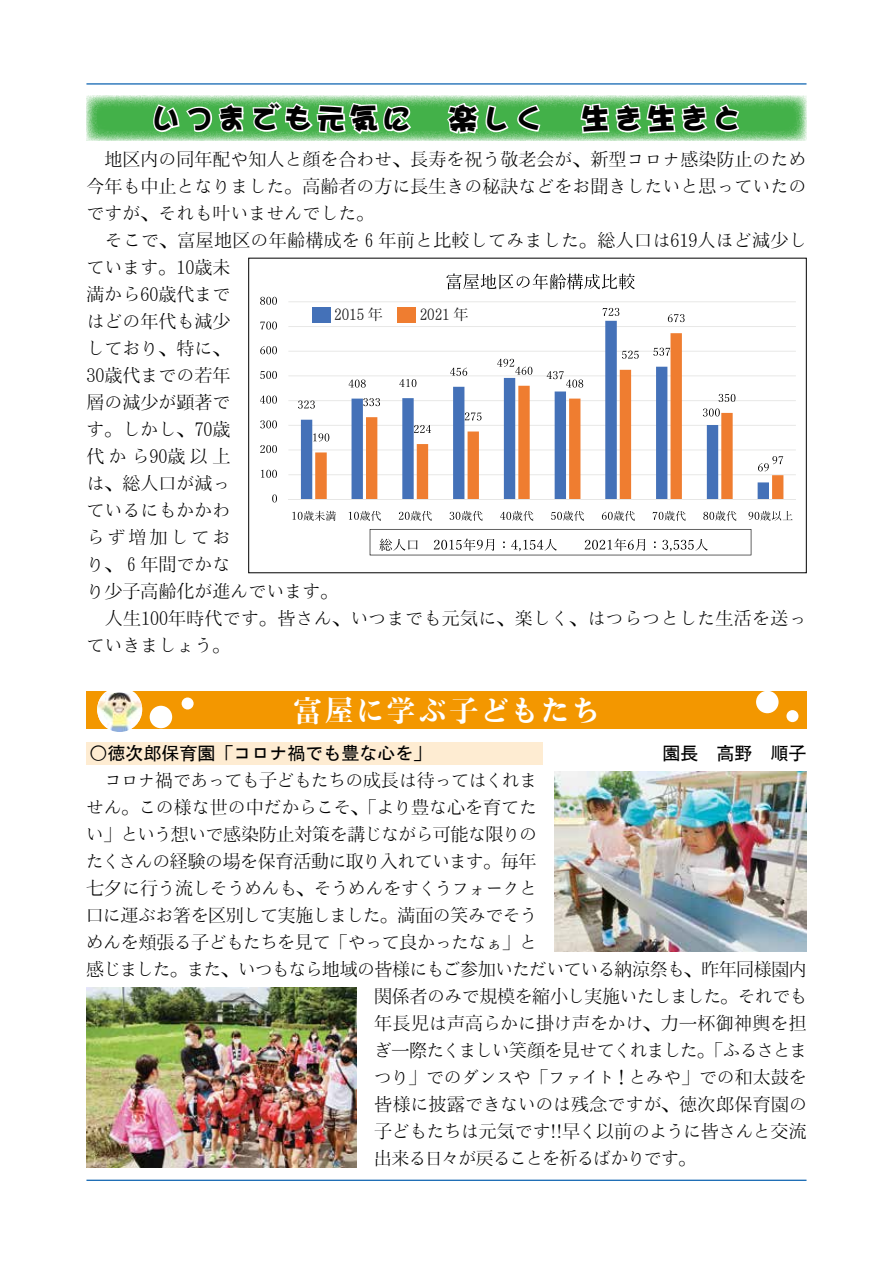
<style>
.page{position:relative;width:893px;height:1263px;background:#fff}
.page>*{position:absolute;margin:0;border:0;box-sizing:border-box;transform-origin:0 0}
.t1{font:30px "DF Brush SQ W12 WINP RKSJ H";letter-spacing:.1em;color:#000}
.t2{font:30px "Motoya Mincho W5 90 msp RKSJ H";letter-spacing:.025em;color:#fff}
.t3{font:18px/27px "Motoya Mincho W2 90 msp RKSJ H";letter-spacing:-.005em;color:#000}
.t4{font:18px "Motoya Mincho W2 90 msp RKSJ H";letter-spacing:-.035em;color:#000}
.t5{font:18px "Motoya Mincho W2 90 msp RKSJ H";letter-spacing:-.03em;color:#000}
.t6{font:18px "Motoya Mincho W2 90 msp RKSJ H";letter-spacing:-.04em;color:#000}
.t7{font:18px "Motoya Mincho W2 90 msp RKSJ H";letter-spacing:-.045em;color:#000}
.t8{font:18px "Motoya Gothic W3 90 msp RKSJ H";color:#000}
.t9{font:18px "Motoya Mincho W2 90 msp RKSJ H";letter-spacing:-.06em;color:#000}
.t10{font:18px "Motoya Mincho W2 90 msp RKSJ H";letter-spacing:-.07em;color:#000}
.t11{font:15px "Motoya Mincho W2 90 msp RKSJ H";color:#000}
</style>
<div class="page">
<div style="left:86px;top:691px;width:720px;height:38px;background:#f39700"></div>
<div style="left:97px;top:687px;width:45px;height:45px;background:#fff;border-radius:50%"></div>
<img style="left:97px;top:693px;width:45px;height:39px">
<div style="left:150px;top:706px;width:22px;height:22px;background:#fff;border-radius:50%"></div>
<div style="left:182px;top:697px;width:12px;height:12px;background:#fff;border-radius:50%"></div>
<div style="left:756px;top:691px;width:22px;height:22px;background:#fff;border-radius:50%"></div>
<div style="left:786px;top:710px;width:12px;height:12px;background:#fff;border-radius:50%"></div>
<div style="left:86px;top:742px;width:456px;height:22px;background:#feecd2"></div>
<svg style="left:86px;top:96px;width:720px;height:45px;background:#79c77d"></svg>
<svg style="left:152px;top:101px;width:93px;height:33px"></svg>
<svg style="left:251px;top:99px;width:162px;height:37px"></svg>
<svg style="left:441px;top:95px;width:101px;height:41px"></svg>
<svg style="left:578px;top:102px;width:163px;height:33px"></svg>
<svg style="left:260px;top:273px;width:536px;height:283px"></svg>
<div style="left:312px;top:307px;width:18px;height:15px;background:#4471b8"></div>
<div style="left:398px;top:307px;width:18px;height:15px;background:#ef7d30"></div>
<img style="left:554px;top:771px;width:252px;height:180px">
<img style="left:86px;top:987px;width:270px;height:180px">
<hr style="left:86px;top:1180px;width:720px;height:1px;background:#005bac">
<hr style="left:86px;top:83px;width:720px;height:2px;background:#005bac">
<h1 class="t1" style="left:151px;top:103px;width:593px">いつまでも元気に　楽しく　生き生きと</h1>
<p class="t3" style="left:86px;top:145px;width:722px">　地区内の同年配や知人と顔を合わせ、長寿を祝う敬老会が、新型コロナ感染防止のため今年も中止となりました。高齢者の方に長生きの秘訣などをお聞きしたいと思っていたのですが、それも叶いませんでした。<br>　そこで、富屋地区の年齢構成を６年前と比較してみました。総人口は619人ほど減少しています。10歳未<br>満から60歳代まで<br>はどの年代も減少<br>しており、特に、<br>30歳代までの若年<br>層の減少が顕著で<br>す。しかし、70歳<br>代から90歳以上<br>は、総人口が減っ<br>ているにもかかわ<br>らず増加してお<br>り、６年間でかな<br>り少子高齢化が進んでいます。<br>　人生100年時代です。皆さん、いつまでも元気に、楽しく、はつらつとした生活を送っていきましょう。</p>
<p class="t11" style="left:334px;top:307px;width:65px">2015 年　</p>
<p class="t11" style="left:420px;top:307px;width:50px">2021 年</p>
<h1 class="t2" style="left:293px;top:695px;width:309px">富屋に学ぶ子どもたち</h1>
<p class="t8" style="left:89px;top:744px;width:343px">○徳次郎保育園「コロナ禍でも豊な心を」</p>
<p class="t8" style="left:662px;top:744px;width:146px">園長　高野　順子</p>
<p class="t6" style="left:86px;top:771px;width:452px">　コロナ禍であっても子どもたちの成長は待ってはくれま</p>
<p class="t3" style="left:86px;top:793px;width:452px">せん。この様な世の中だからこそ、「より豊な心を育てた</p>
<p class="t4" style="left:86px;top:825px;width:453px">い」という想いで感染防止対策を講じながら可能な限りの</p>
<p class="t5" style="left:86px;top:852px;width:452px">たくさんの経験の場を保育活動に取り入れています。毎年</p>
<p class="t6" style="left:86px;top:879px;width:453px">七夕に行う流しそうめんも、そうめんをすくうフォークと</p>
<p class="t5" style="left:86px;top:906px;width:453px">口に運ぶお箸を区別して実施しました。満面の笑みでそう</p>
<p class="t4" style="left:86px;top:933px;width:453px">めんを頬張る子どもたちを見て「やって良かったなぁ」と</p>
<p class="t7" style="left:86px;top:960px;width:722px">感じました。また、いつもなら地域の皆様にもご参加いただいている納涼祭も、昨年同様園内</p>
<p class="t4" style="left:374px;top:987px;width:435px">関係者のみで規模を縮小し実施いたしました。それでも</p>
<p class="t3" style="left:374px;top:1009px;width:434px">年長児は声高らかに掛け声をかけ、力一杯御神輿を担</p>
<p class="t9" style="left:374px;top:1041px;width:435px">ぎ一際たくましい笑顔を見せてくれました。「ふるさとま</p>
<p class="t4" style="left:374px;top:1068px;width:434px">つり」でのダンスや「ファイト！とみや」での和太鼓を</p>
<p class="t3" style="left:374px;top:1090px;width:434px">皆様に披露できないのは残念ですが、徳次郎保育園の</p>
<p class="t5" style="left:374px;top:1122px;width:434px">子どもたちは元気です!!早く以前のように皆さんと交流</p>
<p class="t10" style="left:374px;top:1149px;width:324px">出来る日々が戻ることを祈るばかりです。</p>
</div>
